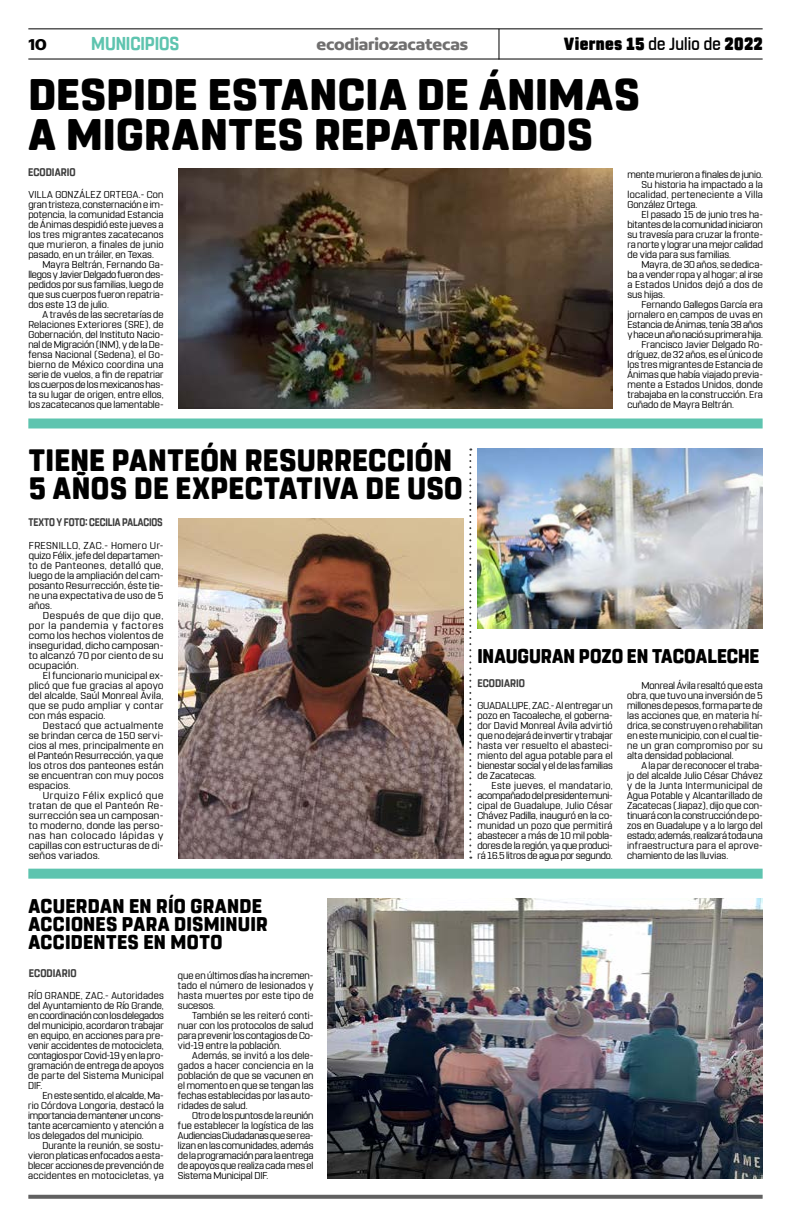
<style>
.page{position:relative;width:791px;height:1225px;background:#fff}
.page>*{position:absolute;margin:0;border:0;box-sizing:border-box;transform-origin:0 0}
.t1{font:800 44px/40px "Rohn Rounded";letter-spacing:.01em;color:#000}
.t2{font:800 30.8px/28px "Rohn Rounded";letter-spacing:.01em;color:#000;scale:.95 1}
.t3{font:800 19.8px/18px "Rohn Rounded";letter-spacing:.01em;color:#000;scale:.96 1}
.t4{font:800 19.8px "Rohn Rounded";letter-spacing:.01em;color:#000;scale:.93 1}
.t5{font:700 18.6px "Rohn Rounded";letter-spacing:-.01em;color:#5ec4af;scale:.91 1}
.t6{font:900 17.6px "Rohn Rounded";letter-spacing:.02em;color:#000;scale:.91 1}
.t7{font:700 16.9px "Concord";letter-spacing:-.01em;color:#706f6f}
.t8{font:700 16.9px "Concord";color:#000}
.t9{font:700 11px "Rohn Rounded";color:#3d3d3d;scale:.91 1}
.t10{font:700 11px "Rohn Rounded";color:#3d3d3d;scale:.86 1}
.t11{font:10px/10px "Rohn Rounded";letter-spacing:.005em;color:#000;text-align:justify}
.t12{font:10px/10px "Rohn Rounded";letter-spacing:.005em;color:#000;text-align:justify;scale:1.05 1}
.t13{font:10px/10px "Rohn Rounded";letter-spacing:.005em;color:#000;text-align:justify;scale:1.06 1}
.t14{font:10px "Rohn Rounded";letter-spacing:.03em;color:#000}
.t15{font:10px "Rohn Rounded";letter-spacing:-.015em;color:#000}
.t16{font:10px "Rohn Rounded";letter-spacing:.035em;color:#000}
.t17{font:10px "Rohn Rounded";letter-spacing:-.025em;color:#000}
.s1{font-weight:500}
</style>
<div class="page">
<hr style="left:28px;top:28px;width:735px;height:1px;background:#000">
<hr style="left:28px;top:59px;width:735px;height:1px;background:#000">
<hr style="left:498px;top:29px;width:1px;height:31px;background:#000">
<svg style="left:28px;top:1194px;width:735px;height:4px;background:#7f7f7f"></svg>
<div style="left:28px;top:418px;width:735px;height:10px;background:#5ec4af"></div>
<div style="left:28px;top:868px;width:735px;height:10px;background:#5ec4af"></div>
<svg style="left:469px;top:448px;width:2px;height:410px"></svg>
<img style="left:178px;top:168px;width:435px;height:240px">
<img style="left:328px;top:898px;width:435px;height:280px">
<img style="left:178px;top:518px;width:285px;height:340px">
<img style="left:477px;top:448px;width:286px;height:180px">
<h3 class="t8" style="left:28px;top:34px;width:20px">10</h3>
<h3 class="t5" style="left:91px;top:32px;width:98px">MUNICIPIOS</h3>
<h3 class="t7" style="left:316px;top:34px;width:153px">ecodiariozacatecas</h3>
<h3 class="t6" style="left:564px;top:33px;width:220px">Viernes 15 <span class="s1">de Julio de</span> 2022</h3>
<h1 class="t1" style="left:28px;top:75px;width:613px">DESPIDE ESTANCIA DE ÁNIMAS<br>A MIGRANTES REPATRIADOS</h1>
<p class="t9" style="left:28px;top:166px;width:54px">ECODIARIO</p>
<p class="t14" style="left:28px;top:189px;width:137px">VILLA GONZÁLEZ ORTEGA.- Con</p>
<p class="t11" style="left:28px;top:200px;width:137px">gran tristeza, consternación e im-</p>
<p class="t11" style="left:28px;top:210px;width:137px">potencia, la comunidad Estancia</p>
<p class="t11" style="left:28px;top:220px;width:137px">de Ánimas despidió este jueves a</p>
<p class="t11" style="left:28px;top:230px;width:137px">los tres migrantes zacatecanos</p>
<p class="t11" style="left:28px;top:240px;width:137px">que murieron, a finales de junio</p>
<p class="t11" style="left:28px;top:250px;width:127px">pasado, en un tráiler, en Texas.</p>
<p class="t11" style="left:43px;top:260px;width:123px">Mayra Beltrán, Fernando Ga-</p>
<p class="t15" style="left:28px;top:269px;width:137px">llegos y Javier Delgado fueron des-</p>
<p class="t11" style="left:28px;top:280px;width:137px">pedidos por sus familias, luego de</p>
<p class="t11" style="left:28px;top:290px;width:137px">que sus cuerpos fueron repatria-</p>
<p class="t11" style="left:28px;top:300px;width:82px">dos este 13 de julio.</p>
<p class="t11" style="left:43px;top:310px;width:123px">A través de las secretarías de</p>
<p class="t11" style="left:28px;top:320px;width:137px">Relaciones Exteriores (SRE), de</p>
<p class="t11" style="left:28px;top:330px;width:137px">Gobernación, del Instituto Nacio-</p>
<p class="t11" style="left:28px;top:340px;width:137px">nal de Migración (INM), y de la De-</p>
<p class="t11" style="left:28px;top:350px;width:137px">fensa Nacional (Sedena), el Go-</p>
<p class="t14" style="left:28px;top:359px;width:137px">bierno de México coordina una</p>
<p class="t11" style="left:28px;top:370px;width:137px">serie de vuelos, a fin de repatriar</p>
<p class="t15" style="left:28px;top:379px;width:137px">los cuerpos de los mexicanos has-</p>
<p class="t11" style="left:28px;top:390px;width:137px">ta su lugar de origen, entre ellos,</p>
<p class="t11" style="left:28px;top:400px;width:137px">los zacatecanos que lamentable-</p>
<h2 class="t2" style="left:29px;top:446px;width:458px">TIENE PANTEÓN RESURRECCIÓN<br>5 AÑOS DE EXPECTATIVA DE USO</h2>
<p class="t10" style="left:28px;top:516px;width:158px">TEXTO Y FOTO: CECILIA PALACIOS</p>
<p class="t11" style="left:29px;top:540px;width:136px">FRESNILLO, ZAC.- Homero Ur&shy;quizo Félix, jefe del departamen&shy;to de Panteones, detalló que, luego de la ampliación del cam&shy;posanto Resurrección, éste tie&shy;ne una expectativa de uso de 5 años.</p>
<p class="t13" style="left:29px;top:610px;width:129px;text-indent:14px">Después de que dijo que, por la pandemia y factores como los hechos violentos de inseguridad, dicho camposan&shy;to alcanzó 70 por ciento de su ocupación.</p>
<p class="t11" style="left:29px;top:670px;width:136px;text-indent:14px">El funcionario municipal ex&shy;plicó que fue gracias al apoyo del alcalde, Saúl Monreal Ávila, que se pudo ampliar y contar con más espacio.</p>
<p class="t11" style="left:29px;top:720px;width:136px;text-indent:14px">Destacó que actualmente se brindan cerca de 150 servi&shy;cios al mes, principalmente en el Panteón Resurrección, ya que los otros dos panteones están se encuentran con muy pocos espacios.</p>
<p class="t12" style="left:29px;top:790px;width:130px;text-indent:14px">Urquizo Félix explicó que tratan de que el Panteón Re&shy;surrección sea un camposan&shy;to moderno, donde las perso&shy;nas han colocado lápidas y capillas con estructuras de di&shy;seños variados.</p>
<h3 class="t3" style="left:28px;top:897px;width:251px">ACUERDAN EN RÍO GRANDE<br>ACCIONES PARA DISMINUIR<br>ACCIDENTES EN MOTO</h3>
<p class="t9" style="left:29px;top:966px;width:54px">ECODIARIO</p>
<p class="t11" style="left:28px;top:990px;width:137px">RÍO GRANDE, ZAC.- Autoridades del Ayuntamiento de Río Grande, en coordinación con los delegados del municipio, acordaron trabajar en equipo, en acciones para pre&shy;venir accidentes de motocicleta, contagios por Covid-19 y en la pro&shy;gramación de entrega de apoyos de parte del Sistema Municipal DIF.</p>
<p class="t11" style="left:28px;top:1090px;width:137px;text-indent:14px">En este sentido, el alcalde, Ma&shy;rio Córdova Longoria, destacó la importancia de mantener un cons&shy;tante acercamiento y atención a los delegados del municipio.</p>
<p class="t11" style="left:28px;top:1140px;width:137px;text-indent:14px">Durante la reunión, se sostu&shy;vieron platicas enfocados a esta&shy;blecer acciones de prevención de accidentes en motocicletas, ya</p>
<p class="t11" style="left:178px;top:970px;width:137px">que en últimos días ha incremen&shy;tado el número de lesionados y hasta muertes por este tipo de sucesos.</p>
<p class="t11" style="left:178px;top:1010px;width:137px;text-indent:14px">También se les reiteró conti&shy;nuar con los protocolos de salud para prevenir los contagios de Co&shy;vid-19 entre la población.</p>
<p class="t11" style="left:178px;top:1050px;width:137px;text-indent:14px">Además, se invitó a los dele&shy;gados a hacer conciencia en la población de que se vacunen en el momento en que se tengan las fechas establecidas por las auto&shy;ridades de salud.</p>
<p class="t11" style="left:178px;top:1110px;width:137px;text-indent:14px">Otro de los puntos de la reunión fue establecer la logística de las Audiencias Ciudadanas que se rea&shy;lizan en las comunidades, además de la programación para la entrega de apoyos que realiza cada mes el Sistema Municipal DIF.</p>
<p class="t11" style="left:627px;top:170px;width:137px">mente murieron a finales de junio.</p>
<p class="t11" style="left:641px;top:180px;width:123px">Su historia ha impactado a la</p>
<p class="t16" style="left:627px;top:189px;width:137px">localidad, perteneciente a Villa</p>
<p class="t11" style="left:627px;top:200px;width:71px">González Ortega.</p>
<p class="t11" style="left:641px;top:210px;width:123px">El pasado 15 de junio tres ha-</p>
<p class="t11" style="left:627px;top:220px;width:137px">bitantes de la comunidad iniciaron</p>
<p class="t11" style="left:627px;top:230px;width:137px">su travesía para cruzar la fronte-</p>
<p class="t11" style="left:627px;top:240px;width:137px">ra norte y lograr una mejor calidad</p>
<p class="t11" style="left:627px;top:250px;width:105px">de vida para sus familias.</p>
<p class="t11" style="left:641px;top:260px;width:123px">Mayra, de 30 años, se dedica-</p>
<p class="t11" style="left:627px;top:270px;width:137px">ba a vender ropa y al hogar; al irse</p>
<p class="t14" style="left:627px;top:279px;width:137px">a Estados Unidos dejó a dos de</p>
<p class="t11" style="left:627px;top:290px;width:39px">sus hijas.</p>
<p class="t11" style="left:641px;top:300px;width:123px">Fernando Gallegos García era</p>
<p class="t11" style="left:627px;top:310px;width:137px">jornalero en campos de uvas en</p>
<p class="t11" style="left:627px;top:320px;width:137px">Estancia de Ánimas, tenía 38 años</p>
<p class="t17" style="left:627px;top:329px;width:137px">y hace un año nació su primera hija.</p>
<p class="t11" style="left:641px;top:340px;width:123px">Francisco Javier Delgado Ro-</p>
<p class="t11" style="left:627px;top:350px;width:137px">dríguez, de 32 años, es el único de</p>
<p class="t11" style="left:627px;top:360px;width:137px">los tres migrantes de Estancia de</p>
<p class="t11" style="left:627px;top:370px;width:137px">Ánimas que había viajado previa-</p>
<p class="t11" style="left:627px;top:380px;width:137px">mente a Estados Unidos, donde</p>
<p class="t11" style="left:627px;top:390px;width:137px">trabajaba en la construcción. Era</p>
<p class="t11" style="left:627px;top:400px;width:108px">cuñado de Mayra Beltrán.</p>
<h3 class="t4" style="left:477px;top:644px;width:305px">INAUGURAN POZO EN TACOALECHE</h3>
<p class="t9" style="left:477px;top:677px;width:54px">ECODIARIO</p>
<p class="t11" style="left:627px;top:680px;width:137px;text-indent:14px">Monreal Ávila resaltó que esta obra, que tuvo una inversión de 5 millones de pesos, forma parte de las acciones que, en materia hí&shy;drica, se construyen o rehabilitan en este municipio, con el cual tie&shy;ne un gran compromiso por su alta densidad poblacional.</p>
<p class="t11" style="left:627px;top:760px;width:137px;text-indent:14px">A la par de reconocer el traba&shy;jo del alcalde Julio César Chávez y de la Junta Intermunicipal de Agua Potable y Alcantarillado de Zacatecas (Jiapaz), dijo que con&shy;tinuará con la construcción de po&shy;zos en Guadalupe y a lo largo del estado; además, realizará toda una infraestructura para el aprove&shy;chamiento de las lluvias.</p>
<p class="t11" style="left:477px;top:700px;width:137px">GUADALUPE, ZAC.- Al entregar un pozo en Tacoaleche, el goberna&shy;dor David Monreal Ávila advirtió que no dejará de invertir y trabajar hasta ver resuelto el abasteci&shy;miento del agua potable para el bienestar social y el de las familias de Zacatecas.</p>
<p class="t11" style="left:477px;top:780px;width:137px;text-indent:14px">Este jueves, el mandatario, acompañado del presidente muni&shy;cipal de Guadalupe, Julio César Chávez Padilla, inauguró en la co&shy;munidad un pozo que permitirá abastecer a más de 10 mil pobla&shy;dores de la región, ya que produci&shy;rá 16.5 litros de agua por segundo.</p>
</div>
